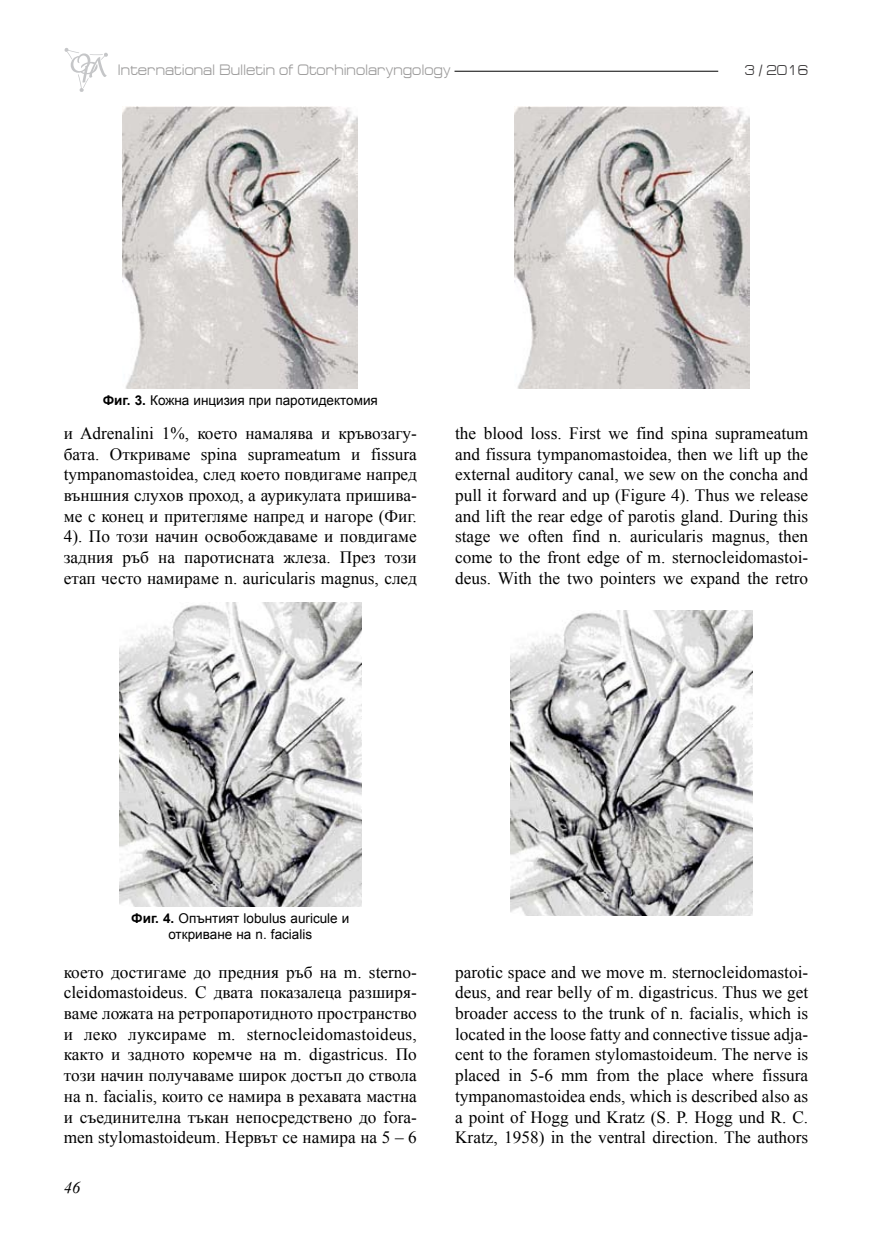
<style>
.page{position:relative;width:872px;height:1234px;background:#fff}
.page>*{position:absolute;margin:0;border:0;box-sizing:border-box;transform-origin:0 0}
.t1{font:17.25px/20.7px "Times New Roman";color:#000;text-align:justify}
.t2{font:italic 16.5px "Times New Roman";color:#000}
.t3{font:15.3px "Europe Ext";color:#9c9b9b;scale:.83 1}
.t4{font:14.4px "Europe Ext";color:#363435;scale:.83 1}
.t5{font:13.5px/16.2px "Arial";color:#000;text-align:center}
.s1{font-weight:700}
</style>
<div class="page">
<hr style="left:454px;top:71px;width:264px;height:1px;background:#000">
<svg style="left:64px;top:48px;width:44px;height:44px"></svg>
<img style="left:123px;top:106px;width:235px;height:282px">
<img style="left:119px;top:602px;width:242px;height:304px">
<img style="left:514px;top:106px;width:235px;height:282px">
<img style="left:511px;top:610px;width:241px;height:304px">
<p class="t3" style="left:117px;top:61px;width:403px">International Bulletin of Otorhinolaryngology</p>
<p class="t4" style="left:744px;top:62px;width:78px">3 / 2016</p>
<p class="t5" style="left:103px;top:392px;width:277px"><span class="s1">Фиг. 3.</span> Кожна инцизия при паротидектомия</p>
<p class="t1" style="left:64px;top:422px;width:354px">и Adrenalini 1%, което намалява и кръвозагу&shy;бата. Откриваме spina suprameatum и fissura tympanomastoidea, след което повдигаме напред външния слухов проход, а аурикулата пришива&shy;ме с конец и притегляме напред и нагоре (Фиг.<br>4). По този начин освобождаваме и повдигаме задния ръб на паротисната жлеза. През този етап често намираме n. auricularis magnus, след</p>
<p class="t1" style="left:455px;top:422px;width:354px">the blood loss. First we find spina suprameatum and fissura tympanomastoidea, then we lift up the external auditory canal, we sew on the concha and pull it forward and up (Figure 4). Thus we release and lift the rear edge of parotis gland. During this stage we often find n. auricularis magnus, then come to the front edge of m. sternocleidomastoi&shy;deus. With the two pointers we expand the retro</p>
<p class="t5" style="left:131px;top:910px;width:220px"><span class="s1">Фиг. 4.</span> Опънтият lobulus auricule и откриване на n. facialis</p>
<p class="t1" style="left:64px;top:960px;width:354px">което достигаме до предния ръб на m. sterno&shy;cleidomastoideus. С двата показалеца разширя&shy;ваме ложата на ретропаротидното пространство и леко луксираме m. sternocleidomastoideus, както и задното коремче на m. digastricus. По този начин получаваме широк достъп до ствола на n. facialis, които се намира в рехавата мастна и съединителна тъкан непосредствено до fora&shy;men stylomastoideum. Нервът се намира на 5 – 6</p>
<p class="t2" style="left:64px;top:1175px;width:10px">46</p>
<p class="t1" style="left:455px;top:960px;width:354px">parotic space and we move m. sternocleidomastoi&shy;deus, and rear belly of m. digastricus. Thus we get broader access to the trunk of n. facialis, which is located in the loose fatty and connective tissue adja&shy;cent to the foramen stylomastoideum. The nerve is placed in 5-6 mm from the place where fissura tympanomastoidea ends, which is described also as a point of Hogg und Kratz (S. P. Hogg und R. C.<br>Kratz, 1958) in the ventral direction. The authors</p>
</div>
